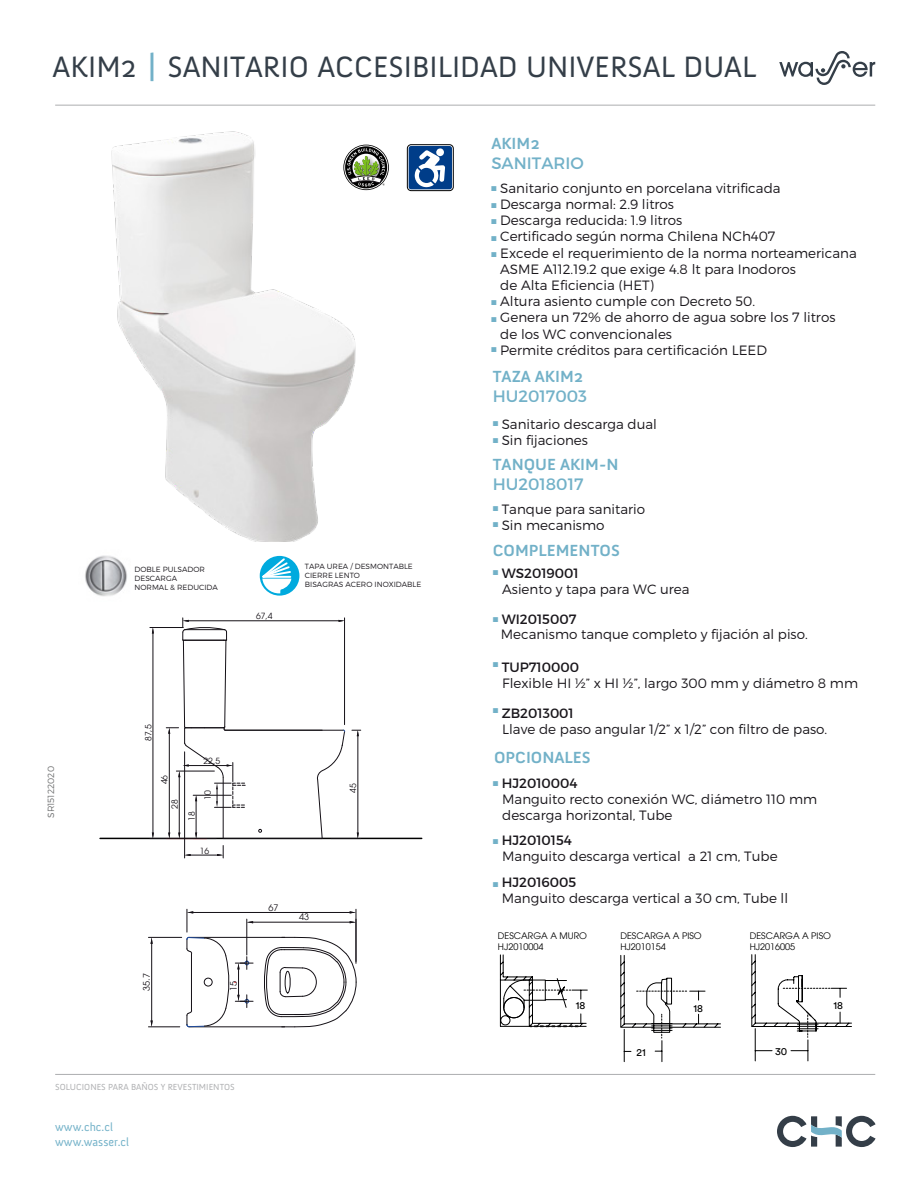
<style>
.page{position:relative;width:918px;height:1188px;background:#fff}
.page>*{position:absolute;margin:0;border:0;box-sizing:border-box;transform-origin:0 0}
.t1{font:30.15px "Anivers SC";color:#343e48}
.t2{font:700 16.5px "Anivers";color:#72b1c8}
.t3{font:16.5px "Montserrat";color:#72b1c8}
.t4{font:300 13.5px/16.2px "Montserrat";color:#1a171c}
.t5{font:13.5px "Montserrat";color:#1a171c}
.t6{font:12px/14.4px "Anivers";color:#72b1c8}
.t7{font:10.5px/16.5px "Arial";color:#72b1c8}
.t8{font:10.5px "Circular Std";color:#000001}
.t9{font:9px/10.8px "Avant Garde LT";color:#000001}
.t10{font:9px "Anivers";color:#b0b1b3}
.t11{font:300 9px "Montserrat";color:#707172}
.t12{font:9px "Avant Garde LT";color:#141016}
.t13{font:8.55px "Avant Garde LT";color:#141016}
.t14{font:300 7.5px/9px "Montserrat";color:#1a171c}
.s1{font-size:36px;color:#72b1c8}
</style>
<div class="page">
<svg style="left:779px;top:51px;width:96px;height:34px"></svg>
<hr style="left:55px;top:105px;width:820px;height:1px;background:#b0b1b3">
<hr style="left:55px;top:1074px;width:820px;height:1px;background:#b0b1b3">
<svg style="left:777px;top:1116px;width:99px;height:31px"></svg>
<hr style="left:100px;top:838px;width:322px;height:1px;background:#000">
<img style="left:85px;top:555px;width:42px;height:42px">
<div style="left:260px;top:556px;width:39px;height:40px;background:#00aade;border-radius:50%"></div>
<svg style="left:261px;top:557px;width:30px;height:36px"></svg>
<hr style="left:223px;top:838px;width:99px;height:1px;background:#141016">
<hr style="left:225px;top:730px;width:97px;height:1px;background:#141016">
<hr style="left:223px;top:777px;width:1px;height:62px;background:#141016">
<svg style="left:317px;top:729px;width:28px;height:110px"></svg>
<hr style="left:331px;top:838px;width:30px;height:1px;background:#141016">
<hr style="left:358px;top:736px;width:1px;height:97px;background:#141016">
<svg style="left:352px;top:730px;width:9px;height:6px"></svg>
<hr style="left:169px;top:734px;width:1px;height:99px;background:#141016">
<hr style="left:196px;top:801px;width:1px;height:32px;background:#141016">
<svg style="left:193px;top:833px;width:14px;height:5px"></svg>
<hr style="left:150px;top:838px;width:66px;height:1px;background:#141016">
<hr style="left:150px;top:627px;width:33px;height:1px;background:#141016">
<hr style="left:153px;top:633px;width:1px;height:200px;background:#141016">
<hr style="left:344px;top:618px;width:1px;height:107px;background:#141016">
<hr style="left:189px;top:621px;width:150px;height:1px;background:#141016">
<hr style="left:184px;top:752px;width:1px;height:106px;background:#141016">
<svg style="left:185px;top:846px;width:39px;height:12px"></svg>
<hr style="left:179px;top:777px;width:1px;height:56px;background:#141016">
<svg style="left:166px;top:618px;width:79px;height:190px"></svg>
<hr style="left:189px;top:937px;width:96px;height:1px;background:#141016">
<hr style="left:189px;top:1026px;width:96px;height:1px;background:#141016">
<svg style="left:264px;top:937px;width:93px;height:91px"></svg>
<hr style="left:356px;top:909px;width:1px;height:54px;background:#141016">
<hr style="left:193px;top:912px;width:157px;height:1px;background:#141016">
<hr style="left:148px;top:1027px;width:32px;height:1px;background:#141016">
<hr style="left:148px;top:937px;width:34px;height:1px;background:#141016">
<hr style="left:151px;top:944px;width:1px;height:77px;background:#141016">
<svg style="left:151px;top:937px;width:2px;height:7px"></svg>
<hr style="left:253px;top:922px;width:97px;height:1px;background:#141016">
<svg style="left:186px;top:909px;width:67px;height:119px"></svg>
<svg style="left:350px;top:921px;width:6px;height:2px"></svg>
<div style="left:204px;top:978px;width:8px;height:8px;border:1px solid #141016;border-radius:50%"></div>
<img style="left:111px;top:131px;width:278px;height:411px">
<div style="left:407px;top:145px;width:46px;height:46px;border:1px solid #000;border-radius:4px"></div>
<div style="left:409px;top:146px;width:43px;height:43px;background:#003d89;border-radius:3px"></div>
<svg style="left:415px;top:148px;width:30px;height:39px"></svg>
<svg style="left:751px;top:954px;width:101px;height:107px"></svg>
<svg style="left:499px;top:954px;width:88px;height:73px"></svg>
<svg style="left:620px;top:955px;width:101px;height:107px"></svg>
<hr style="left:620px;top:955px;width:1px;height:72px;background:#000001">
<hr style="left:670px;top:1027px;width:51px;height:1px;background:#000001">
<hr style="left:621px;top:1027px;width:33px;height:1px;background:#000001">
<h1 class="t1" style="left:53px;top:50px;width:705px">AKIM2 <span class="s1">|</span> SANITARIO ACCESIBILIDAD UNIVERSAL DUAL</h1>
<p class="t2" style="left:491px;top:135px;width:50px">AKIM2</p>
<p class="t3" style="left:491px;top:153px;width:94px">SANITARIO</p>
<p class="t4" style="left:500px;top:180px;width:358px">Sanitario conjunto en porcelana vitrificada<br>Descarga normal: 2.9 litros<br>Descarga reducida: 1.9 litros<br>Certificado según norma Chilena NCh407<br>Excede el requerimiento de la norma norteamericana ASME A112.19.2 que exige 4.8 lt para Inodoros<br>de Alta Eficiencia (HET)<br>Altura asiento cumple con Decreto 50.<br>Genera un 72% de ahorro de agua sobre los 7 litros<br>de los WC convencionales<br>Permite créditos para certificación LEED</p>
<p class="t7" style="left:491px;top:179px;width:8px;text-align:justify">■ ■ ■ ■ ■</p>
<p class="t7" style="left:491px;top:293px;width:8px">■ ■</p>
<p class="t7" style="left:491px;top:340px;width:8px">■</p>
<p class="t2" style="left:493px;top:368px;width:92px">TAZA AKIM2</p>
<p class="t3" style="left:493px;top:386px;width:96px">HU2017003</p>
<p class="t4" style="left:502px;top:416px;width:157px">Sanitario descarga dual<br>Sin fijaciones</p>
<p class="t7" style="left:492px;top:414px;width:8px">■ ■</p>
<p class="t2" style="left:493px;top:456px;width:127px">TANQUE AKIM-N</p>
<p class="t3" style="left:493px;top:474px;width:92px">HU2018017</p>
<p class="t4" style="left:502px;top:501px;width:145px">Tanque para sanitario<br>Sin mecanismo</p>
<p class="t7" style="left:492px;top:499px;width:8px">■ ■</p>
<p class="t14" style="left:135px;top:564px;width:85px">DOBLE PULSADOR<br>DESCARGA<br>NORMAL &amp; REDUCIDA</p>
<p class="t13" style="left:256px;top:611px;width:18px">67,4</p>
<p class="t14" style="left:305px;top:562px;width:118px">TAPA UREA / DESMONTABLE<br>CIERRE LENTO<br>BISAGRAS ACERO INOXIDABLE</p>
<p class="t11" style="left:45px;top:818px;width:53px;rotate:-90deg">SR15122020</p>
<p class="t13" style="left:143px;top:741px;width:18px;rotate:-90deg">87,5</p>
<p class="t13" style="left:159px;top:784px;width:11px;rotate:-90deg">46</p>
<p class="t13" style="left:170px;top:809px;width:11px;rotate:-90deg">28</p>
<p class="t13" style="left:204px;top:756px;width:18px">22,5</p>
<p class="t13" style="left:187px;top:821px;width:11px;rotate:-90deg">18</p>
<p class="t13" style="left:203px;top:800px;width:11px;rotate:-90deg">10</p>
<p class="t13" style="left:200px;top:845px;width:11px">16</p>
<p class="t12" style="left:141px;top:991px;width:19px;rotate:-90deg">35.7</p>
<p class="t12" style="left:228px;top:991px;width:11px;rotate:-90deg">15</p>
<p class="t12" style="left:269px;top:902px;width:11px">67</p>
<p class="t12" style="left:299px;top:912px;width:11px">43</p>
<p class="t10" style="left:55px;top:1082px;width:181px">SOLUCIONES PARA BAÑOS Y REVESTIMIENTOS</p>
<p class="t6" style="left:55px;top:1120px;width:75px">www.chc.cl www.wasser.cl</p>
<p class="t13" style="left:348px;top:793px;width:11px;rotate:-90deg">45</p>
<p class="t2" style="left:493px;top:541px;width:129px">COMPLEMENTOS</p>
<p class="t5" style="left:502px;top:565px;width:79px">WS2019001</p>
<p class="t7" style="left:492px;top:564px;width:8px">■</p>
<p class="t4" style="left:502px;top:581px;width:189px">Asiento y tapa para WC urea</p>
<p class="t5" style="left:502px;top:611px;width:76px">WI2015007</p>
<p class="t7" style="left:492px;top:610px;width:8px">■</p>
<p class="t4" style="left:501px;top:626px;width:309px">Mecanismo tanque completo y fijación al piso.</p>
<p class="t5" style="left:502px;top:659px;width:79px">TUP710000</p>
<p class="t7" style="left:492px;top:655px;width:8px">■</p>
<p class="t4" style="left:502px;top:674px;width:357px">Flexible HI ½” x HI ½”, largo 300 mm y diámetro 8 mm</p>
<p class="t7" style="left:492px;top:701px;width:8px">■</p>
<p class="t5" style="left:502px;top:705px;width:74px">ZB2013001</p>
<p class="t4" style="left:502px;top:721px;width:327px">Llave de paso angular 1/2” x 1/2” con filtro de paso.</p>
<p class="t2" style="left:494px;top:748px;width:98px">OPCIONALES</p>
<p class="t5" style="left:502px;top:775px;width:77px">HJ2010004</p>
<p class="t4" style="left:502px;top:791px;width:317px">Manguito recto conexión WC, diámetro 110 mm descarga horizontal, Tube</p>
<p class="t7" style="left:492px;top:775px;width:8px">■</p>
<p class="t5" style="left:502px;top:832px;width:72px">HJ2010154</p>
<p class="t7" style="left:492px;top:833px;width:8px">■</p>
<p class="t7" style="left:492px;top:875px;width:8px">■</p>
<p class="t4" style="left:502px;top:848px;width:277px">Manguito descarga vertical a 21 cm, Tube</p>
<p class="t5" style="left:502px;top:874px;width:76px">HJ2016005</p>
<p class="t4" style="left:502px;top:890px;width:288px">Manguito descarga vertical a 30 cm, Tube ll</p>
<p class="t9" style="left:498px;top:930px;width:91px">DESCARGA A MURO<br>HJ2010004</p>
<p class="t9" style="left:620px;top:930px;width:83px">DESCARGA A PISO<br>HJ2010154</p>
<p class="t9" style="left:750px;top:930px;width:83px">DESCARGA A PISO<br>HJ2016005</p>
<p class="t8" style="left:576px;top:999px;width:11px">18</p>
<p class="t8" style="left:833px;top:999px;width:11px">18</p>
<p class="t8" style="left:637px;top:1046px;width:11px">21</p>
<p class="t8" style="left:693px;top:1002px;width:11px">18</p>
<p class="t8" style="left:775px;top:1045px;width:14px">30</p>
</div>
